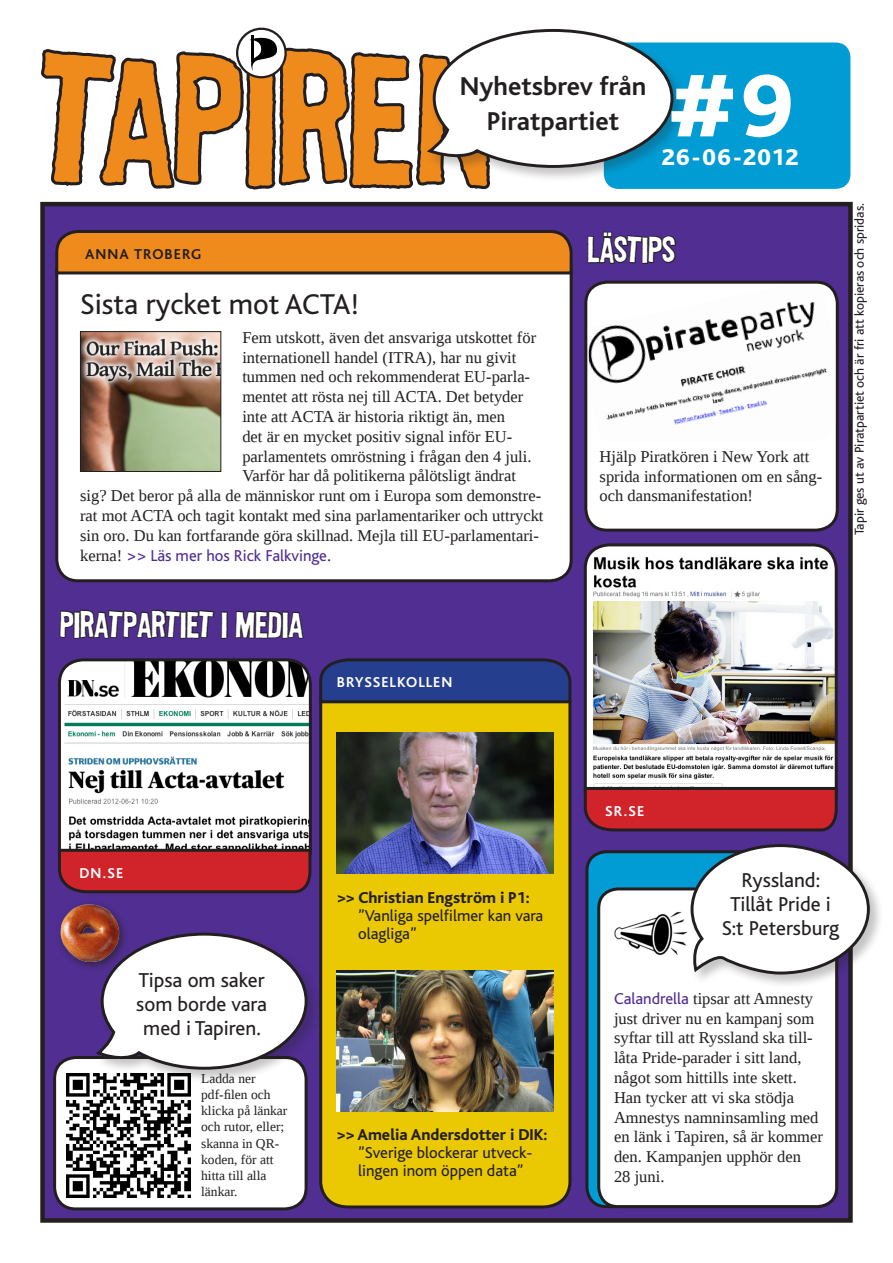
<style>
.page{position:relative;width:893px;height:1263px;background:#fff}
.page>*{position:absolute;margin:0;border:0;box-sizing:border-box;transform-origin:0 0}
.t1{font:168px "Flyerfonts Hardcore";letter-spacing:.005em;color:#ef8a1d}
.Nummer{font:800 93px "Bliss";color:#fff}
.t2{font:33.6px "Flyerfonts Hardcore";color:#fff}
.t3{font:30px "Bliss";color:#231f20}
.Text_i_pratbubbla{font:700 27px/34.2px "Bliss";color:#231f20;text-align:center}
.Nummer-2{font:800 24px "Bliss";letter-spacing:.055em;color:#fff}
.t4{font:21px/24px "Bliss";color:#231f20;text-align:center}
.t5{font:16.5px/19.8px "Liberation Serif";color:#231f20}
.t6{font:16.5px/18px "Bliss";color:#231f20}
.t7{font:800 16.5px "Bliss";color:#231f20}
.t8{font:16.5px "Bliss";color:#502e92}
.t9{font:700 15px "Bliss";letter-spacing:.07em;color:#fff}
.t10{font:700 15px "Bliss";letter-spacing:.07em;color:#231f20}
.t11{font:13.5px/16.2px "Liberation Serif";color:#231f20}
.t12{font:13.5px "Bliss";color:#231f20}
.s1{font-family:"Liberation Serif";color:#231f20}
.s2{font-family:"Bliss";color:#502e92}
</style>
<div class="page">
<div style="left:43px;top:204px;width:807px;height:1016px;background:#502e92"></div>
<div style="left:40px;top:202px;width:813px;height:1021px;border:4px solid #231f20"></div>
<div style="left:604px;top:43px;width:246px;height:146px;background:#009cd3;border-radius:15px"></div>
<div style="left:587px;top:852px;width:250px;height:354px;background:#009cd3;border-radius:19px"></div>
<div style="left:599px;top:889px;width:238px;height:317px;background:#fff;border-radius:19px"></div>
<div style="left:597px;top:887px;width:241px;height:321px;border:3px solid #231f20;border-radius:19px"></div>
<div style="left:426px;top:27px;width:262px;height:155px;background:#231f20;opacity:.26"></div>
<svg style="left:40px;top:27px;width:635px;height:163px"></svg>
<svg style="left:59px;top:609px;width:245px;height:30px"></svg>
<svg style="left:587px;top:231px;width:90px;height:33px"></svg>
<svg style="left:319px;top:705px;width:253px;height:504px;background:#daba07"></svg>
<svg style="left:319px;top:658px;width:253px;height:47px;background:#2d3e79"></svg>
<div style="left:55px;top:1057px;width:251px;height:152px;background:#fff;border-radius:21px"></div>
<div style="left:53px;top:1056px;width:255px;height:154px;border:3px solid #231f20;border-radius:21px"></div>
<div style="left:586px;top:282px;width:251px;height:248px;background:#fff;border-radius:21px"></div>
<div style="left:584px;top:281px;width:255px;height:251px;border:3px solid #231f20;border-radius:21px"></div>
<div style="left:95px;top:930px;width:226px;height:154px;background:#231f20;opacity:.26"></div>
<svg style="left:96px;top:931px;width:213px;height:140px"></svg>
<img style="left:67px;top:1073px;width:124px;height:124px">
<div style="left:57px;top:251px;width:514px;height:330px;background:#fff;border-radius:21px"></div>
<div style="left:55px;top:249px;width:518px;height:333px;border:3px solid #231f20;border-radius:21px"></div>
<svg style="left:55px;top:230px;width:518px;height:46px;background:#d17e25"></svg>
<img style="left:82px;top:333px;width:137px;height:137px">
<div style="left:80px;top:331px;width:141px;height:141px;border:1px solid #231f20"></div>
<img style="left:583px;top:543px;width:255px;height:242px">
<svg style="left:58px;top:658px;width:254px;height:189px;background:#c2c4c5"></svg>
<svg style="left:583px;top:785px;width:255px;height:47px;background:#b52b34"></svg>
<svg style="left:57px;top:847px;width:255px;height:47px;background:#b02630"></svg>
<img style="left:614px;top:911px;width:74px;height:44px">
<img style="left:336px;top:732px;width:217px;height:141px">
<img style="left:336px;top:971px;width:217px;height:140px">
<img style="left:589px;top:285px;width:246px;height:140px">
<div style="left:688px;top:842px;width:196px;height:147px;background:#231f20;opacity:.26"></div>
<svg style="left:689px;top:843px;width:182px;height:133px"></svg>
<div style="left:55px;top:899px;width:74px;height:74px;background:#231f20;opacity:.75"></div>
<img style="left:55px;top:899px;width:64px;height:64px">
<h1 class="t1" style="left:43px;top:14px;width:455px">TAPIREN</h1>
<p class="Text_i_pratbubbla" style="left:460px;top:70px;width:188px">Nyhetsbrev från<br>Piratpartiet</p>
<p class="Nummer" style="left:667px;top:58px;width:127px">#9</p>
<p class="Nummer-2" style="left:661px;top:145px;width:139px">26-06-2012</p>
<p class="t10" style="left:85px;top:246px;width:118px">ANNA TROBERG</p>
<h3 class="t3" style="left:80px;top:288px;width:280px">Sista rycket mot ACTA!</h3>
<p class="t5" style="left:242px;top:327px;width:295px">Fem utskott, även det ansvariga utskottet för</p>
<p class="t5" style="left:242px;top:347px;width:276px">internationell handel (ITRA), har nu givit</p>
<p class="t5" style="left:242px;top:367px;width:289px">tummen ned och rekommenderat EU-parla-</p>
<p class="t5" style="left:242px;top:387px;width:282px">mentet att rösta nej till ACTA. Det betyder</p>
<p class="t5" style="left:242px;top:406px;width:264px">inte att ACTA är historia riktigt än, men</p>
<p class="t5" style="left:242px;top:426px;width:271px">det är en mycket positiv signal inför EU-</p>
<p class="t5" style="left:242px;top:446px;width:291px">parlamentets omröstning i frågan den 4 juli.</p>
<p class="t5" style="left:242px;top:466px;width:275px">Varför har då politikerna pålötsligt ändrat</p>
<p class="t5" style="left:80px;top:486px;width:462px">sig? Det beror på alla de människor runt om i Europa som demonstre-</p>
<p class="t5" style="left:80px;top:505px;width:465px">rat mot ACTA och tagit kontakt med sina parlamentariker och uttryckt</p>
<p class="t5" style="left:80px;top:525px;width:460px">sin oro. Du kan fortfarande göra skillnad. Mejla till EU-parlamentari-</p>
<p class="t8" style="left:80px;top:546px;width:253px"><span class="s1">kerna!</span> &gt;&gt; Läs mer hos Rick Falkvinge<span class="s1">.</span></p>
<h3 class="t2" style="left:60px;top:603px;width:245px">PIRATPARTIET I MEDIA</h3>
<p class="t9" style="left:337px;top:674px;width:117px">BRYSSELKOLLEN</p>
<h3 class="t2" style="left:587px;top:229px;width:90px">LÄSTIPS</h3>
<p class="t5" style="left:600px;top:446px;width:224px">Hjälp Piratkören i New York att sprida informationen om en sång&shy;och dansmanifestation!</p>
<p class="t12" style="left:852px;top:535px;width:333px;rotate:-90deg">Tapir ges ut av Piratpartiet och är fri att kopieras och spridas.</p>
<p class="t9" style="left:79px;top:865px;width:45px">DN.SE</p>
<p class="t4" style="left:136px;top:968px;width:132px">Tipsa om saker som borde vara med i Tapiren.</p>
<p class="t11" style="left:201px;top:1070px;width:88px">Ladda ner pdf-filen och klicka på länkar och rutor, eller; skanna in QR&shy;koden, för att hitta till alla länkar.</p>
<p class="t7" style="left:337px;top:889px;width:194px">&gt;&gt; Christian Engström i P1:</p>
<p class="t6" style="left:358px;top:907px;width:187px">”Vanliga spelfilmer kan vara olagliga”</p>
<p class="t7" style="left:337px;top:1126px;width:212px">&gt;&gt; Amelia Andersdotter i DIK:</p>
<p class="t6" style="left:358px;top:1144px;width:176px">”Sverige blockerar utveck&shy;lingen inom öppen data”</p>
<p class="t9" style="left:605px;top:803px;width:40px">SR.SE</p>
<p class="t4" style="left:722px;top:868px;width:119px">Ryssland:<br>Tillåt Pride i<br>S:t Petersburg</p>
<p class="t5" style="left:614px;top:988px;width:210px"><span class="s2">Calandrella</span> tipsar att Amnesty just driver nu en kampanj som syftar till att Ryssland ska til - låta Pride-parader i sitt land, något som hittills inte skett.<br>Han tycker att vi ska stödja<br>Amnestys namninsamling med en länk i Tapiren, så är kommer den. Kampanjen upphör den<br>28 juni.</p>
</div>
